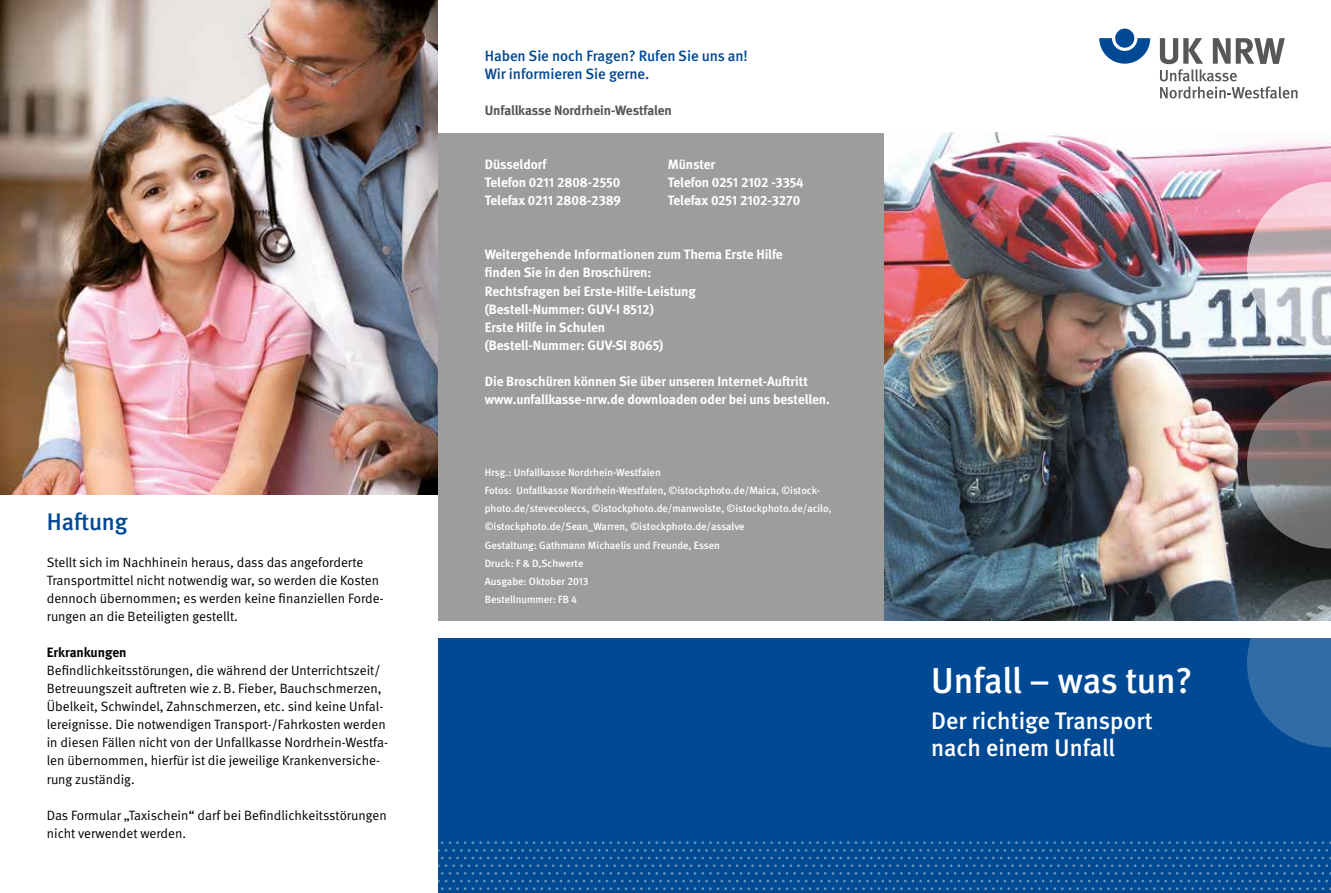
<style>
.page{position:relative;width:1331px;height:893px;background:#fff}
.page>*{position:absolute;margin:0;border:0;box-sizing:border-box;transform-origin:0 0}
.t1{font:500 36px "DGUV Meta";letter-spacing:-.01em;color:#fff}
.t2{font:500 24px/27px "DGUV Meta";color:#fff}
.t3{font:500 24px "DGUV Meta";color:#004994}
.t4{font:500 15px/18px "DGUV Meta";letter-spacing:-.005em;color:#004994}
.t5{font:13.5px/18.1px "DGUV Meta";color:#000}
.t6{font:700 13.5px/18.1px "DGUV Meta";letter-spacing:-.005em;color:#fff}
.t7{font:700 13.5px "DGUV Meta";letter-spacing:-.005em;color:#575756}
.t8{font:700 13.5px "DGUV Meta";color:#000}
.t9{font:500 10.5px/18px "DGUV Meta";color:#fff}
</style>
<div class="page">
<div style="left:438px;top:133px;width:446px;height:488px;background:#9d9d9c"></div>
<div style="left:438px;top:639px;width:446px;height:254px;background:#004994"></div>
<div style="left:884px;top:639px;width:447px;height:254px;background:#004994"></div>
<svg style="left:438px;top:841px;width:893px;height:49px"></svg>
<img style="left:884px;top:133px;width:447px;height:488px">
<svg style="left:1099px;top:38px;width:51px;height:26px"></svg>
<div style="left:1115px;top:29px;width:19px;height:19px;background:#004994;border-radius:50%"></div>
<svg style="left:1160px;top:38px;width:137px;height:61px"></svg>
<img style="left:0;top:0;width:438px;height:494px">
<svg style="left:1247px;top:381px;width:84px;height:168px;background:#6a6364"></svg>
<svg style="left:1247px;top:579px;width:84px;height:168px"></svg>
<svg style="left:1247px;top:182px;width:84px;height:168px"></svg>
<h2 class="t3" style="left:47px;top:508px;width:83px">Haftung</h2>
<p class="t5" style="left:47px;top:553px;width:338px">Stellt sich im Nachhinein heraus, dass das angeforderte Transportmittel nicht notwendig war, so werden die Kosten dennoch übernommen; es werden keine finanziellen Forde&shy;rungen an die Beteiligten gestellt.</p>
<p class="t8" style="left:47px;top:644px;width:81px">Erkrankungen</p>
<p class="t5" style="left:47px;top:662px;width:343px">Befindlichkeitsstörungen, die während der Unterrichtszeit/ Betreuungszeit auftreten wie z.B. Fieber, Bauchschmerzen, Übelkeit, Schwindel, Zahnschmerzen, etc. sind keine Unfal&shy;lereignisse. Die notwendigen Transport-/Fahrkosten werden in diesen Fällen nicht von der Unfallkasse Nordrhein-Westfa&shy;len übernommen, hierfür ist die jeweilige Krankenversiche&shy;rung zuständig.</p>
<p class="t5" style="left:47px;top:806px;width:341px">Das Formular „Taxischein“ darf bei Befindlichkeitsstörungen nicht verwendet werden.</p>
<p class="t4" style="left:485px;top:47px;width:265px">Haben Sie noch Fragen? Rufen Sie uns an!<br>Wir informieren Sie gerne.</p>
<p class="t7" style="left:485px;top:102px;width:189px">Unfallkasse Nordrhein-Westfalen</p>
<p class="t6" style="left:485px;top:156px;width:63px">Düsseldorf</p>
<p class="t6" style="left:668px;top:156px;width:49px">Münster</p>
<p class="t6" style="left:485px;top:174px;width:137px">Telefon 0211 2808-2550</p>
<p class="t6" style="left:668px;top:174px;width:137px">Telefon 0251 2102 -3354</p>
<p class="t6" style="left:485px;top:192px;width:138px">Telefax 0211 2808-2389</p>
<p class="t6" style="left:668px;top:192px;width:134px">Telefax 0251 2102-3270</p>
<p class="t6" style="left:485px;top:246px;width:299px">Weitergehende Informationen zum Thema Erste Hilfe finden Sie in den Broschüren:<br>Rechtsfragen bei Erste-Hilfe-Leistung (Bestell-Nummer: GUV-I 8512)<br>Erste Hilfe in Schulen<br>(Bestell-Nummer: GUV-SI 8065)</p>
<p class="t6" style="left:485px;top:373px;width:347px">Die Broschüren können Sie über unseren Internet-Auftritt www.unfallkasse-nrw.de downloaden oder bei uns bestellen.</p>
<p class="t9" style="left:485px;top:464px;width:348px">Hrsg.: Unfallkasse Nordrhein-Westfalen<br>Fotos: Unfallkasse Nordrhein-Westfalen, ©istockphoto.de/Maica, ©istock&shy;photo.de/stevecoleccs, ©istockphoto.de/manwolste, ©istockphoto.de/acilo, ©istockphoto.de/Sean_Warren, ©istockphoto.de/assalve<br>Gestaltung: Gathmann Michaelis und Freunde, Essen<br>Druck: F &amp; D,Schwerte<br>Ausgabe: Oktober 2013<br>Bestellnummer: FB 4</p>
<h1 class="t1" style="left:931px;top:660px;width:263px">Unfall – was tun?</h1>
<h2 class="t2" style="left:931px;top:708px;width:223px">Der richtige Transport nach einem Unfall</h2>
</div>
